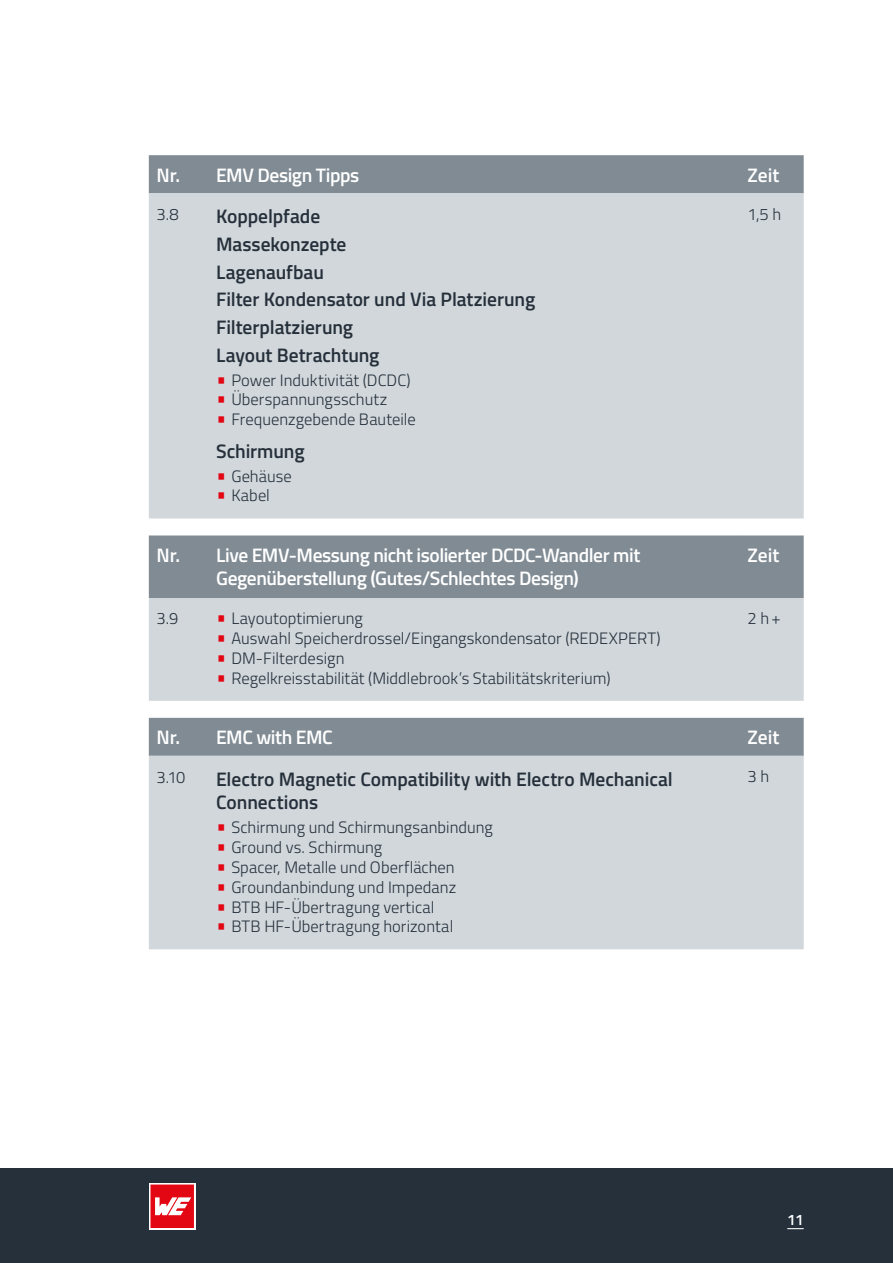
<style>
.page{position:relative;width:893px;height:1263px;background:#fff}
.page>*{position:absolute;margin:0;border:0;box-sizing:border-box;transform-origin:0 0}
.t1{font:600 19.5px/27.6px "Titillium Web";letter-spacing:-.005em;color:#25303b}
.t2{font:600 19.5px/23.4px "Titillium Web";letter-spacing:-.02em;color:#fff;text-align:center}
.t3{font:300 16.5px "Titillium Web";color:#25303b}
.t4{font:600 15.15px "Titillium Web";color:#fff}
.s1{font-size:21.9px;color:#e30613}
</style>
<div class="page">
<div style="left:0;top:1168px;width:893px;height:95px;background:#25303b"></div>
<svg style="left:787px;top:1228px;width:17px;height:1px"></svg>
<div style="left:149px;top:1183px;width:47px;height:47px;background:#fff"></div>
<svg style="left:150px;top:1184px;width:44px;height:44px"></svg>
<div style="left:149px;top:155px;width:655px;height:38px;background:#808b94"></div>
<svg style="left:149px;top:194px;width:655px;height:755px;background:#c9ced3"></svg>
<hr style="left:149px;top:193px;width:59px;height:1px;background:#d2d7db">
<hr style="left:208px;top:193px;width:532px;height:1px;background:#d2d7db">
<hr style="left:740px;top:193px;width:64px;height:1px;background:#d2d7db">
<hr style="left:149px;top:756px;width:59px;height:1px;background:#d2d7db">
<hr style="left:208px;top:756px;width:532px;height:1px;background:#d2d7db">
<hr style="left:740px;top:756px;width:64px;height:1px;background:#d2d7db">
<p class="t2" style="left:157px;top:162px;width:204px">Nr. EMV Design Tipps</p>
<p class="t2" style="left:748px;top:162px;width:33px">Zeit</p>
<p class="t3" style="left:157px;top:202px;width:24px">3.8</p>
<p class="t1" style="left:216px;top:202px;width:321px">Koppelpfade<br>Massekonzepte<br>Lagenaufbau<br>Filter Kondensator und Via Platzierung<br>Filterplatzierung<br>Layout Betrachtung</p>
<p class="t3" style="left:216px;top:368px;width:196px"><span class="s1">•</span> Power Induktivität (DCDC)</p>
<p class="t3" style="left:216px;top:388px;width:173px"><span class="s1">•</span> Überspannungsschutz</p>
<p class="t3" style="left:216px;top:407px;width:201px"><span class="s1">•</span> Frequenzgebende Bauteile</p>
<p class="t1" style="left:216px;top:436px;width:90px">Schirmung</p>
<p class="t3" style="left:216px;top:464px;width:77px"><span class="s1">•</span> Gehäuse</p>
<p class="t3" style="left:216px;top:484px;width:55px"><span class="s1">•</span> Kabel</p>
<p class="t3" style="left:748px;top:202px;width:35px">1,5 h</p>
<p class="t2" style="left:157px;top:542px;width:485px">Nr. Live EMV-Messung nicht isolierter DCDC-Wandler mit<br>Gegenüberstellung (Gutes/Schlechtes Design)</p>
<p class="t2" style="left:748px;top:542px;width:33px">Zeit</p>
<p class="t3" style="left:157px;top:607px;width:23px">3.9</p>
<p class="t3" style="left:216px;top:607px;width:148px"><span class="s1">•</span> Layoutoptimierung</p>
<p class="t3" style="left:216px;top:626px;width:446px"><span class="s1">•</span> Auswahl Speicherdrossel/Eingangskondensator (REDEXPERT)</p>
<p class="t3" style="left:216px;top:646px;width:130px"><span class="s1">•</span> DM-Filterdesign</p>
<p class="t3" style="left:216px;top:666px;width:396px"><span class="s1">•</span> Regelkreisstabilität (Middlebrook’s Stabilitätskriterium)</p>
<p class="t3" style="left:748px;top:607px;width:34px">2 h+</p>
<p class="t2" style="left:157px;top:725px;width:178px">Nr. EMC with EMC</p>
<p class="t2" style="left:748px;top:725px;width:33px">Zeit</p>
<p class="t3" style="left:157px;top:765px;width:30px">3.10</p>
<p class="t1" style="left:216px;top:766px;width:458px;line-height:23.4px">Electro Magnetic Compatibility with Electro Mechanical<br>Connections</p>
<p class="t3" style="left:216px;top:816px;width:278px"><span class="s1">•</span> Schirmung und Schirmungsanbindung</p>
<p class="t3" style="left:216px;top:835px;width:168px"><span class="s1">•</span> Ground vs. Schirmung</p>
<p class="t3" style="left:216px;top:855px;width:240px"><span class="s1">•</span> Spacer, Metalle und Oberflächen</p>
<p class="t3" style="left:216px;top:875px;width:242px"><span class="s1">•</span> Groundanbindung und Impedanz</p>
<p class="t3" style="left:216px;top:895px;width:220px"><span class="s1">•</span> BTB HF-Übertragung vertical</p>
<p class="t3" style="left:216px;top:915px;width:239px"><span class="s1">•</span> BTB HF-Übertragung horizontal</p>
<p class="t3" style="left:748px;top:765px;width:23px">3 h</p>
<p class="t4" style="left:787px;top:1209px;width:18px">11</p>
</div>
